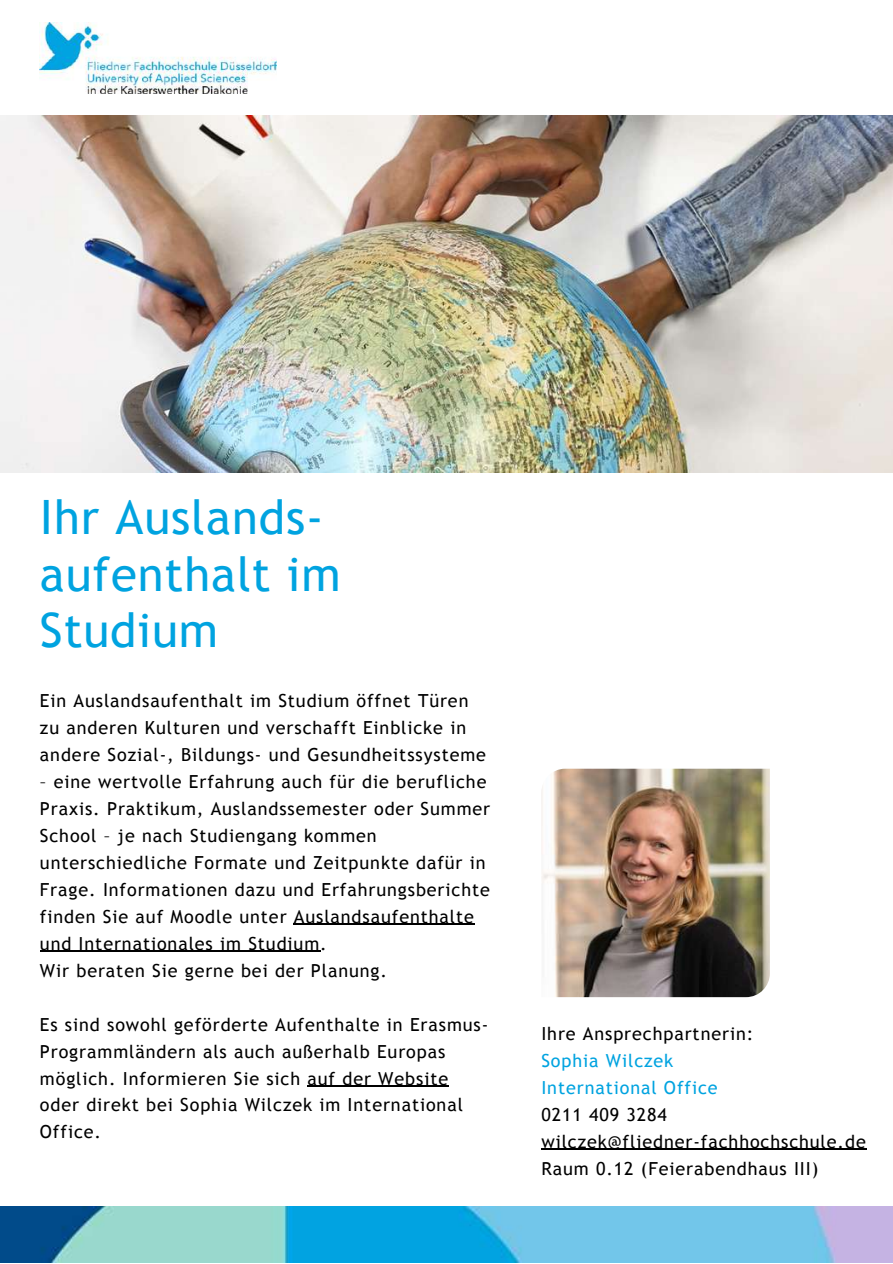
<style>
.page{position:relative;width:893px;height:1264px;background:#fff}
.page>*{position:absolute;margin:0;border:0;box-sizing:border-box;transform-origin:0 0}
.t1{font:47.4px/56.2px "Trebuchet MS";letter-spacing:.02em;color:#00a3e0}
.t2{font:18px/27px "Trebuchet MS";letter-spacing:.05em;color:#000}
.t3{font:18px/27px "Trebuchet MS";letter-spacing:.05em;color:#00a3e0}
</style>
<div class="page">
<img style="left:0;top:116px;width:892px;height:356px">
<hr style="left:294px;top:923px;width:181px;height:1px;background:#000">
<hr style="left:40px;top:950px;width:280px;height:1px;background:#000">
<hr style="left:307px;top:1085px;width:142px;height:1px;background:#000">
<hr style="left:541px;top:1148px;width:325px;height:1px;background:#000">
<img style="left:40px;top:22px;width:236px;height:71px">
<img style="left:0;top:1206px;width:892px;height:56px">
<img style="left:541px;top:768px;width:228px;height:229px">
<h1 class="t1" style="left:40px;top:489px;width:302px">Ihr Auslands&shy;aufenthalt im<br>Studium</h1>
<p class="t2" style="left:40px;top:686px;width:447px">Ein Auslandsaufenthalt im Studium öffnet Türen zu anderen Kulturen und verschafft Einblicke in andere Sozial-, Bildungs- und Gesundheitssysteme</p>
<p class="t2" style="left:40px;top:767px;width:451px">– eine wertvolle Erfahrung auch für die berufliche Praxis. Praktikum, Auslandssemester oder Summer School – je nach Studiengang kommen unterschiedliche Formate und Zeitpunkte dafür in Frage. Informationen dazu und Erfahrungsberichte finden Sie auf Moodle unter Auslandsaufenthalte und Internationales im Studium.<br>Wir beraten Sie gerne bei der Planung.</p>
<p class="t2" style="left:40px;top:1010px;width:450px">Es sind sowohl geförderte Aufenthalte in Erasmus-Programmländern als auch außerhalb Europas möglich. Informieren Sie sich auf der Website oder direkt bei Sophia Wilczek im International Office.</p>
<p class="t2" style="left:541px;top:1019px;width:213px">Ihre Ansprechpartnerin:</p>
<p class="t3" style="left:541px;top:1046px;width:178px">Sophia Wilczek<br>International Office</p>
<p class="t2" style="left:541px;top:1100px;width:326px">0211 409 3284 wilczek@fliedner-fachhochschule.de<br>Raum 0.12 (Feierabendhaus III)</p>
</div>
